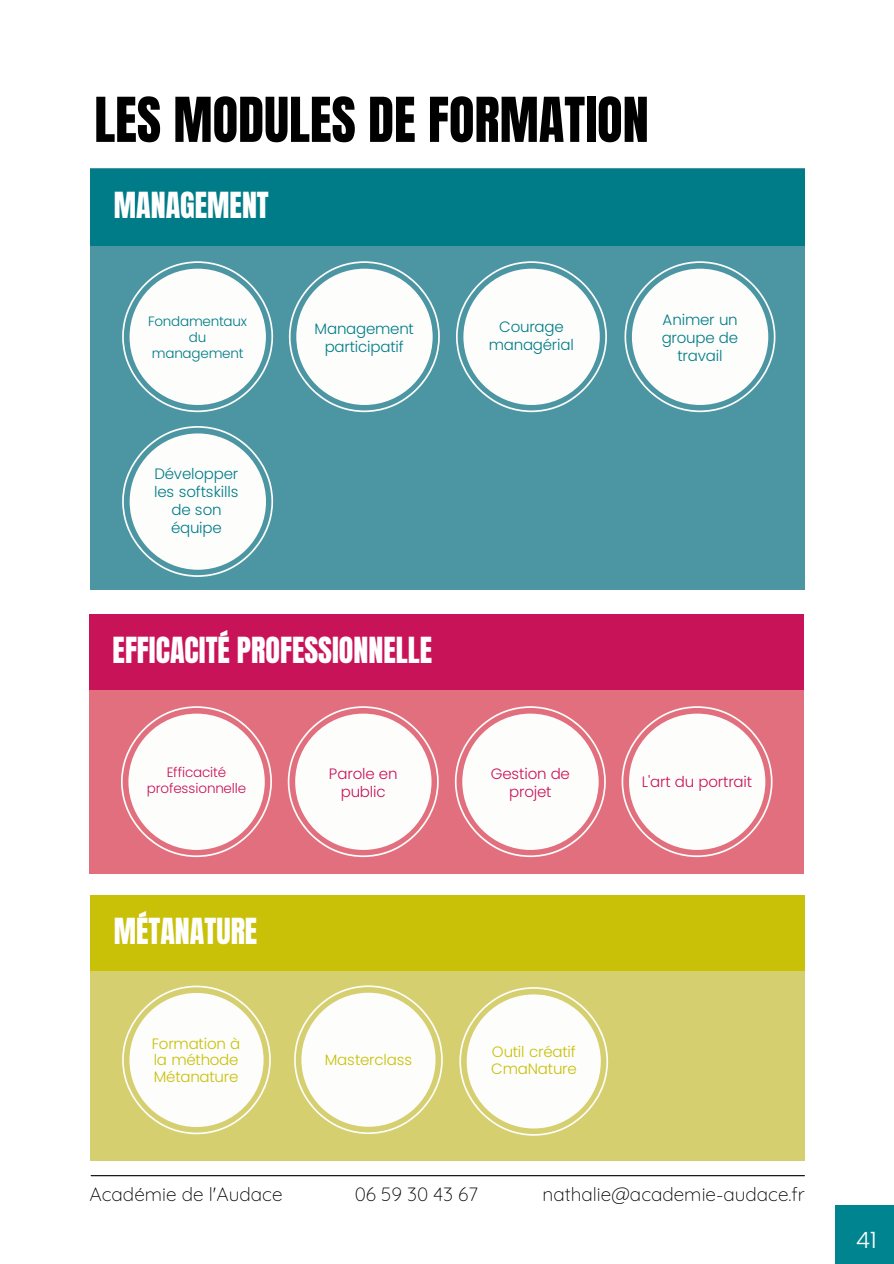
<style>
.page{position:relative;width:894px;height:1264px;background:#fff}
.page>*{position:absolute;margin:0;border:0;box-sizing:border-box;transform-origin:0 0}
.t1{font:52.5px "Anton";color:#000}
.t2{font:30px "Anton";color:#fff}
.t3{font:300 22.5px "Poppins";color:#fff}
.t4{font:300 19.05px "Quicksand";color:#000}
.t5{font:300 15px/18px "Poppins";letter-spacing:-.015em;color:#007c88;text-align:center}
.t6{font:300 15px/17px "Poppins";letter-spacing:-.015em;color:#c9c008}
.t7{font:300 15px/18px "Poppins";letter-spacing:-.015em;color:#c91359;text-align:center}
.t8{font:300 13.5px/15.8px "Poppins";letter-spacing:-.015em;color:#c91359;text-align:center}
.t9{font:300 13.5px/15.8px "Poppins";letter-spacing:-.015em;color:#007c88;text-align:center}
</style>
<div class="page">
<div style="left:91px;top:895px;width:713px;height:266px;background:#d6cf70"></div>
<hr style="left:91px;top:1175px;width:713px;height:1px;background:#000">
<div style="left:91px;top:169px;width:713px;height:421px;background:#4b96a2"></div>
<div style="left:91px;top:169px;width:713px;height:76px;background:#007c88"></div>
<svg style="left:456px;top:261px;width:150px;height:151px"></svg>
<div style="left:463px;top:269px;width:136px;height:136px;background:#fdfdfc;border-radius:50%"></div>
<svg style="left:289px;top:261px;width:151px;height:151px"></svg>
<svg style="left:122px;top:261px;width:151px;height:151px"></svg>
<div style="left:89px;top:614px;width:714px;height:259px;background:#e26f7e"></div>
<div style="left:89px;top:614px;width:714px;height:75px;background:#c91359"></div>
<svg style="left:454px;top:706px;width:151px;height:151px"></svg>
<div style="left:462px;top:713px;width:136px;height:137px;background:#fdfdfc;border-radius:50%"></div>
<svg style="left:288px;top:706px;width:150px;height:151px"></svg>
<svg style="left:121px;top:706px;width:151px;height:151px"></svg>
<svg style="left:621px;top:706px;width:151px;height:151px"></svg>
<div style="left:628px;top:713px;width:137px;height:137px;background:#fdfdfc;border-radius:50%"></div>
<div style="left:91px;top:895px;width:713px;height:75px;background:#c9c008"></div>
<svg style="left:459px;top:987px;width:149px;height:148px"></svg>
<svg style="left:122px;top:985px;width:149px;height:149px"></svg>
<svg style="left:294px;top:985px;width:148px;height:149px"></svg>
<svg style="left:624px;top:261px;width:151px;height:151px"></svg>
<div style="left:631px;top:269px;width:137px;height:136px;background:#fdfdfc;border-radius:50%"></div>
<svg style="left:122px;top:426px;width:151px;height:151px"></svg>
<div style="left:835px;top:1205px;width:58px;height:58px;background:#008490"></div>
<h1 class="t1" style="left:94px;top:93px;width:556px">LES MODULES DE FORMATION</h1>
<h2 class="t2" style="left:114px;top:190px;width:156px">MANAGEMENT</h2>
<p class="t9" style="left:148px;top:314px;width:100px">Fondamentaux du management</p>
<p class="t5" style="left:154px;top:464px;width:86px">Développer les softskills de son équipe</p>
<p class="t5" style="left:314px;top:320px;width:101px">Management participatif</p>
<h2 class="t2" style="left:113px;top:635px;width:321px">EFFICACITÉ PROFESSIONNELLE</h2>
<p class="t5" style="left:488px;top:318px;width:87px">Courage managérial</p>
<p class="t5" style="left:661px;top:311px;width:78px">Animer un groupe de travail</p>
<p class="t8" style="left:147px;top:764px;width:101px">Efficacité professionnelle</p>
<p class="t7" style="left:641px;top:773px;width:112px">L'art du portrait</p>
<p class="t7" style="left:490px;top:765px;width:81px">Gestion de projet</p>
<p class="t7" style="left:329px;top:765px;width:70px">Parole en public</p>
<h2 class="t2" style="left:114px;top:916px;width:145px">MÉTANATURE</h2>
<p class="t6" style="left:152px;top:1034px;width:90px;text-align:justify">Formation à la méthode Métanature</p>
<p class="t6" style="left:324px;top:1051px;width:89px">Masterclass</p>
<p class="t6" style="left:491px;top:1043px;width:87px">Outil créatif<br>CmaNature</p>
<p class="t4" style="left:89px;top:1181px;width:194px">Académie de l'Audace</p>
<p class="t4" style="left:354px;top:1181px;width:125px">06 59 30 43 67</p>
<p class="t4" style="left:542px;top:1181px;width:264px">nathalie@academie-audace.fr</p>
<h3 class="t3" style="left:856px;top:1227px;width:22px">41</h3>
</div>
